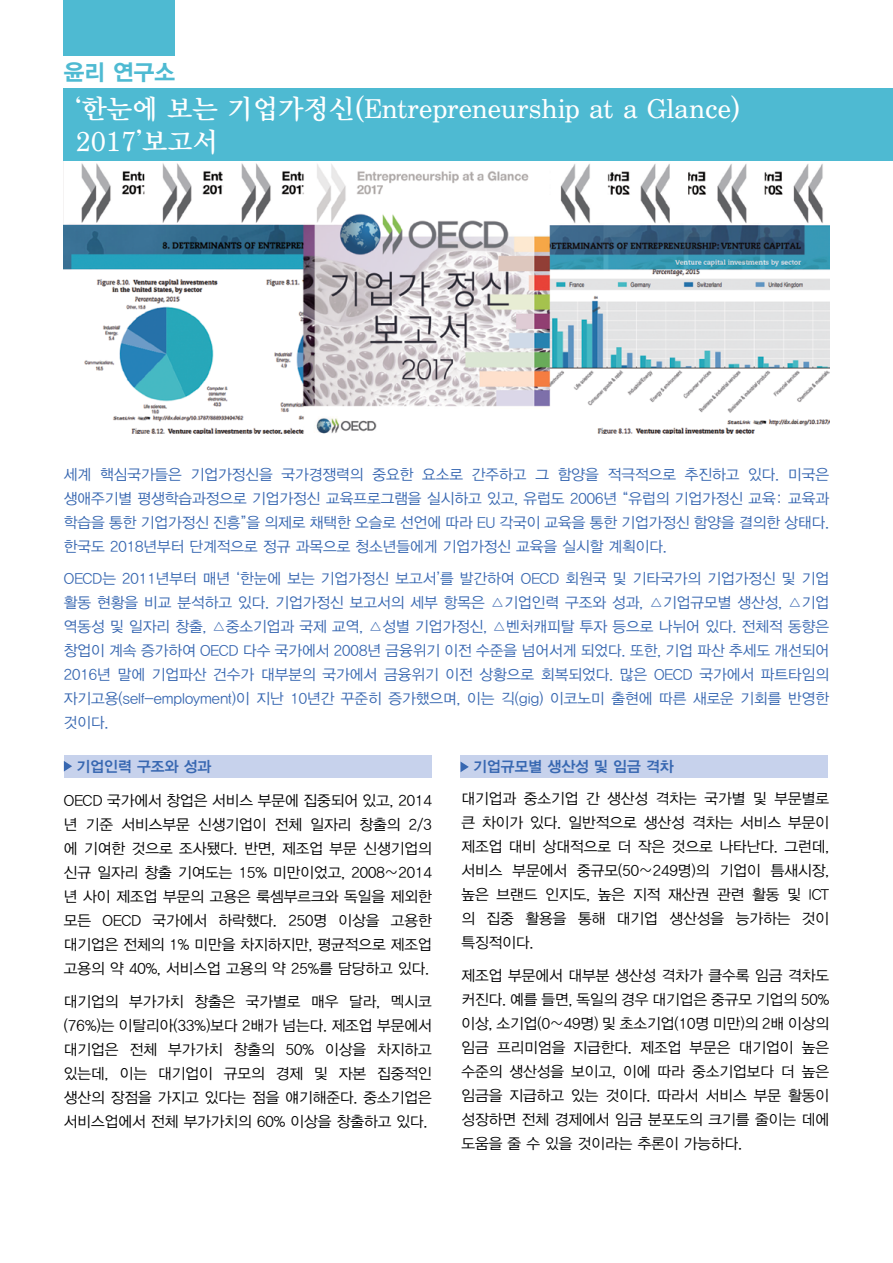
<style>
.page{position:relative;width:893px;height:1263px;background:#fff}
.page>*{position:absolute;margin:0;border:0;box-sizing:border-box;transform-origin:0 0}
.t1{font:27px/32.4px "YDVY Mj O34";color:#fff}
.t2{font:22.5px "YDVYGO35";color:#4ebad2}
.t3{font:15px/24px "YDVYGO32";color:#000;text-align:justify}
.t4{font:15px/24px "YDVYGO32";color:#3767b1;text-align:justify}
.t5{font:15px "YDVYGO34";color:#3767b1}
</style>
<div class="page">
<svg style="left:72px;top:16px;width:41px;height:48px"></svg>
<img style="left:64px;top:163px;width:765px;height:271px">
<div style="left:64px;top:0;width:111px;height:55px;background:#4ebad2"></div>
<div style="left:64px;top:88px;width:829px;height:73px;background:#4ebad2"></div>
<div style="left:64px;top:755px;width:367px;height:22px;background:#c7d2ec"></div>
<svg style="left:64px;top:761px;width:8px;height:10px"></svg>
<div style="left:461px;top:756px;width:367px;height:22px;background:#c7d2ec"></div>
<svg style="left:461px;top:762px;width:8px;height:10px"></svg>
<h2 class="t2" style="left:64px;top:57px;width:113px">윤리 연구소</h2>
<h1 class="t1" style="left:76px;top:91px;width:667px">‘한눈에 보는 기업가정신(Entrepreneurship at a Glance)<br>2017’보고서</h1>
<p class="t4" style="left:64px;top:461px;width:767px">세계 핵심국가들은 기업가정신을 국가경쟁력의 중요한 요소로 간주하고 그 함양을 적극적으로 추진하고 있다. 미국은 생애주기별 평생학습과정으로 기업가정신 교육프로그램을 실시하고 있고, 유럽도 2006년 “유럽의 기업가정신 교육: 교육과 학습을 통한 기업가정신 진흥”을 의제로 채택한 오슬로 선언에 따라 EU 각국이 교육을 통한 기업가정신 함양을 결의한 상태다. 한국도 2018년부터 단계적으로 정규 과목으로 청소년들에게 기업가정신 교육을 실시할 계획이다.</p>
<p class="t4" style="left:64px;top:566px;width:767px">OECD는 2011년부터 매년 ‘한눈에 보는 기업가정신 보고서’를 발간하여 OECD 회원국 및 기타국가의 기업가정신 및 기업 활동 현황을 비교 분석하고 있다. 기업가정신 보고서의 세부 항목은 △기업인력 구조와 성과, △기업규모별 생산성, △기업 역동성 및 일자리 창출, △중소기업과 국제 교역, △성별 기업가정신, △벤처캐피탈 투자 등으로 나뉘어 있다. 전체적 동향은 창업이 계속 증가하여 OECD 다수 국가에서 2008년 금융위기 이전 수준을 넘어서게 되었다. 또한, 기업 파산 추세도 개선되어 2016년 말에 기업파산 건수가 대부분의 국가에서 금융위기 이전 상황으로 회복되었다. 많은 OECD 국가에서 파트타임의 자기고용(self-employment)이 지난 10년간 꾸준히 증가했으며, 이는 긱(gig) 이코노미 출현에 따른 새로운 기회를 반영한 것이다.</p>
<p class="t5" style="left:77px;top:756px;width:136px">기업인력 구조와 성과</p>
<p class="t5" style="left:473px;top:757px;width:202px">기업규모별 생산성 및 임금 격차</p>
<p class="t3" style="left:64px;top:788px;width:369px">OECD 국가에서 창업은 서비스 부문에 집중되어 있고, 2014 년 기준 서비스부문 신생기업이 전체 일자리 창출의 2/3 에 기여한 것으로 조사됐다. 반면, 제조업 부문 신생기업의 신규 일자리 창출 기여도는 15% 미만이었고, 2008∼2014 년 사이 제조업 부문의 고용은 룩셈부르크와 독일을 제외한 모든 OECD 국가에서 하락했다. 250명 이상을 고용한 대기업은 전체의 1% 미만을 차지하지만, 평균적으로 제조업 고용의 약 40%, 서비스업 고용의 약 25%를 담당하고 있다.</p>
<p class="t3" style="left:64px;top:988px;width:369px">대기업의 부가가치 창출은 국가별로 매우 달라, 멕시코 (76%)는 이탈리아(33%)보다 2배가 넘는다. 제조업 부문에서 대기업은 전체 부가가치 창출의 50% 이상을 차지하고 있는데, 이는 대기업이 규모의 경제 및 자본 집중적인 생산의 장점을 가지고 있다는 점을 얘기해준다. 중소기업은 서비스업에서 전체 부가가치의 60% 이상을 창출하고 있다.</p>
<p class="t3" style="left:461px;top:786px;width:369px">대기업과 중소기업 간 생산성 격차는 국가별 및 부문별로 큰 차이가 있다. 일반적으로 생산성 격차는 서비스 부문이 제조업 대비 상대적으로 더 작은 것으로 나타난다. 그런데, 서비스 부문에서 중규모(50∼249명)의 기업이 틈새시장, 높은 브랜드 인지도, 높은 지적 재산권 관련 활동 및 ICT 의 집중 활용을 통해 대기업 생산성을 능가하는 것이 특징적이다.</p>
<p class="t3" style="left:461px;top:962px;width:369px">제조업 부문에서 대부분 생산성 격차가 클수록 임금 격차도 커진다. 예를 들면, 독일의 경우 대기업은 중규모 기업의 50% 이상, 소기업(0∼49명) 및 초소기업(10명 미만)의 2배 이상의 임금 프리미엄을 지급한다. 제조업 부문은 대기업이 높은 수준의 생산성을 보이고, 이에 따라 중소기업보다 더 높은 임금을 지급하고 있는 것이다. 따라서 서비스 부문 활동이 성장하면 전체 경제에서 임금 분포도의 크기를 줄이는 데에 도움을 줄 수 있을 것이라는 추론이 가능하다.</p>
</div>
